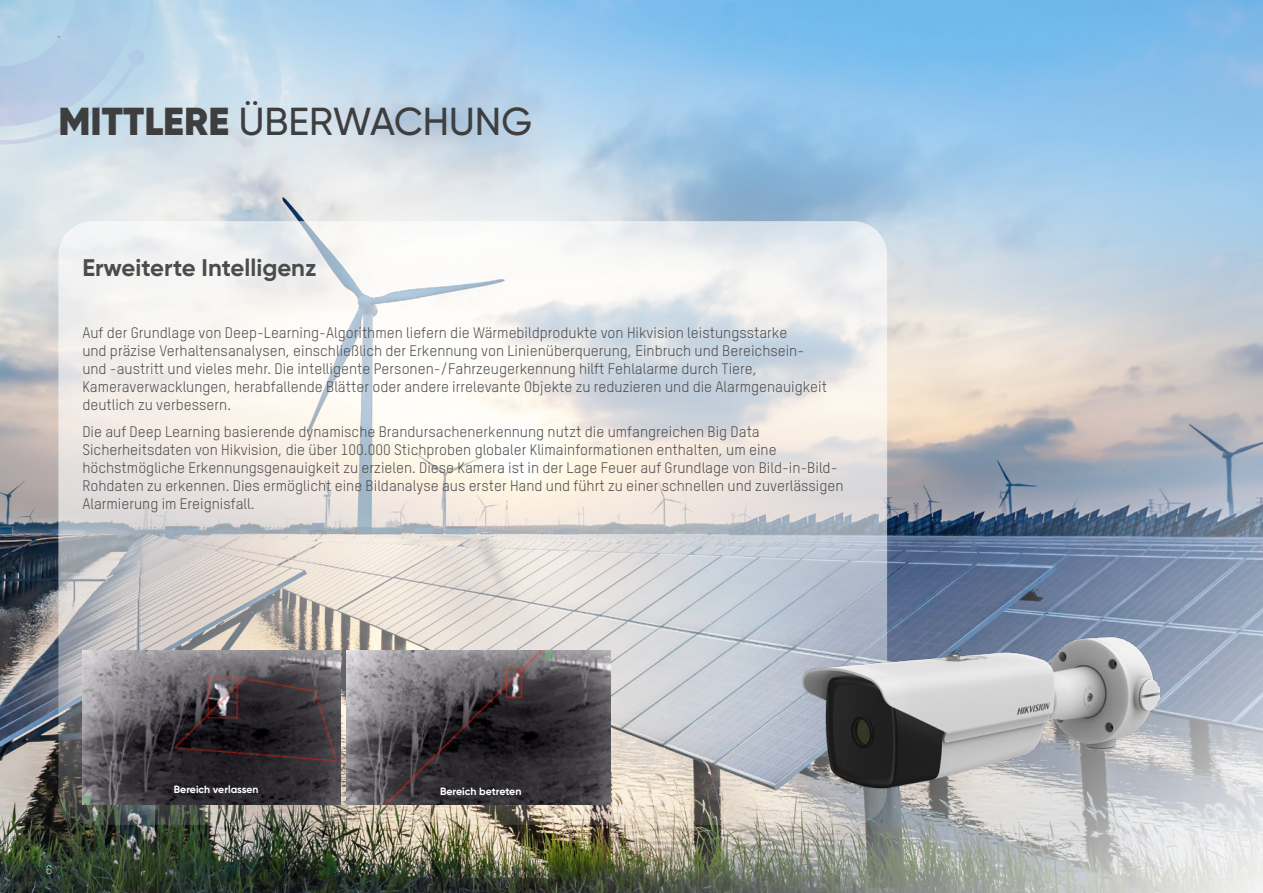
<style>
.page{position:relative;width:1263px;height:893px;background:#fff}
.page>*{position:absolute;margin:0;border:0;box-sizing:border-box;transform-origin:0 0}
.t1{font:500 39px "Gilroy";color:#3e3e3f}
.t2{font:700 24px "Gilroy";color:#4b4c4d}
.t3{font:15px/18px "TSTARPRO";color:#4b4c4d}
.t4{font:300 12px "TSTARPRO";color:#fff}
.t5{font:700 10.5px "Gilroy";color:#fff}
.s1{font-weight:900}
</style>
<div class="page">
<img style="left:0;top:0;width:1263px;height:893px">
<svg style="left:58px;top:221px;width:829px;height:604px"></svg>
<svg style="left:0;top:0;width:187px;height:178px"></svg>
<div style="left:128px;top:49px;width:17px;height:16px;background:#b0cde6;border-radius:50%"></div>
<img style="left:803px;top:534px;width:356px;height:357px">
<img style="left:82px;top:651px;width:259px;height:153px">
<img style="left:346px;top:651px;width:265px;height:153px">
<h1 class="t1" style="left:58px;top:97px;width:475px"><span class="s1">MITTLERE</span> ÜBERWACHUNG</h1>
<h2 class="t2" style="left:82px;top:253px;width:236px">Erweiterte Intelligenz</h2>
<p class="t3" style="left:82px;top:323px;width:746px">Auf der Grundlage von Deep-Learning-Algorithmen liefern die Wärmebildprodukte von Hikvision leistungsstarke<br>und präzise Verhaltensanalysen, einschließlich der Erkennung von Linienüberquerung, Einbruch und Bereichsein&shy;und -austritt und vieles mehr. Die intelligente Personen-/Fahrzeugerkennung hilft Fehlalarme durch Tiere, Kameraverwacklungen, herabfallende Blätter oder andere irrelevante Objekte zu reduzieren und die Alarmgenauigkeit deutlich zu verbessern.</p>
<p class="t3" style="left:82px;top:422px;width:763px">Die auf Deep Learning basierende dynamische Brandursachenerkennung nutzt die umfangreichen Big Data Sicherheitsdaten von Hikvision, die über 100.000 Stichproben globaler Klimainformationen enthalten, um eine höchstmögliche Erkennungsgenauigkeit zu erzielen. Diese Kamera ist in der Lage Feuer auf Grundlage von Bild-in-Bild-Rohdaten zu erkennen. Dies ermöglicht eine Bildanalyse aus erster Hand und führt zu einer schnellen und zuverlässigen Alarmierung im Ereignisfall.</p>
<p class="t4" style="left:46px;top:862px;width:8px">6</p>
<p class="t5" style="left:174px;top:783px;width:86px">Bereich verlassen</p>
<p class="t5" style="left:440px;top:785px;width:83px">Bereich betreten</p>
</div>
